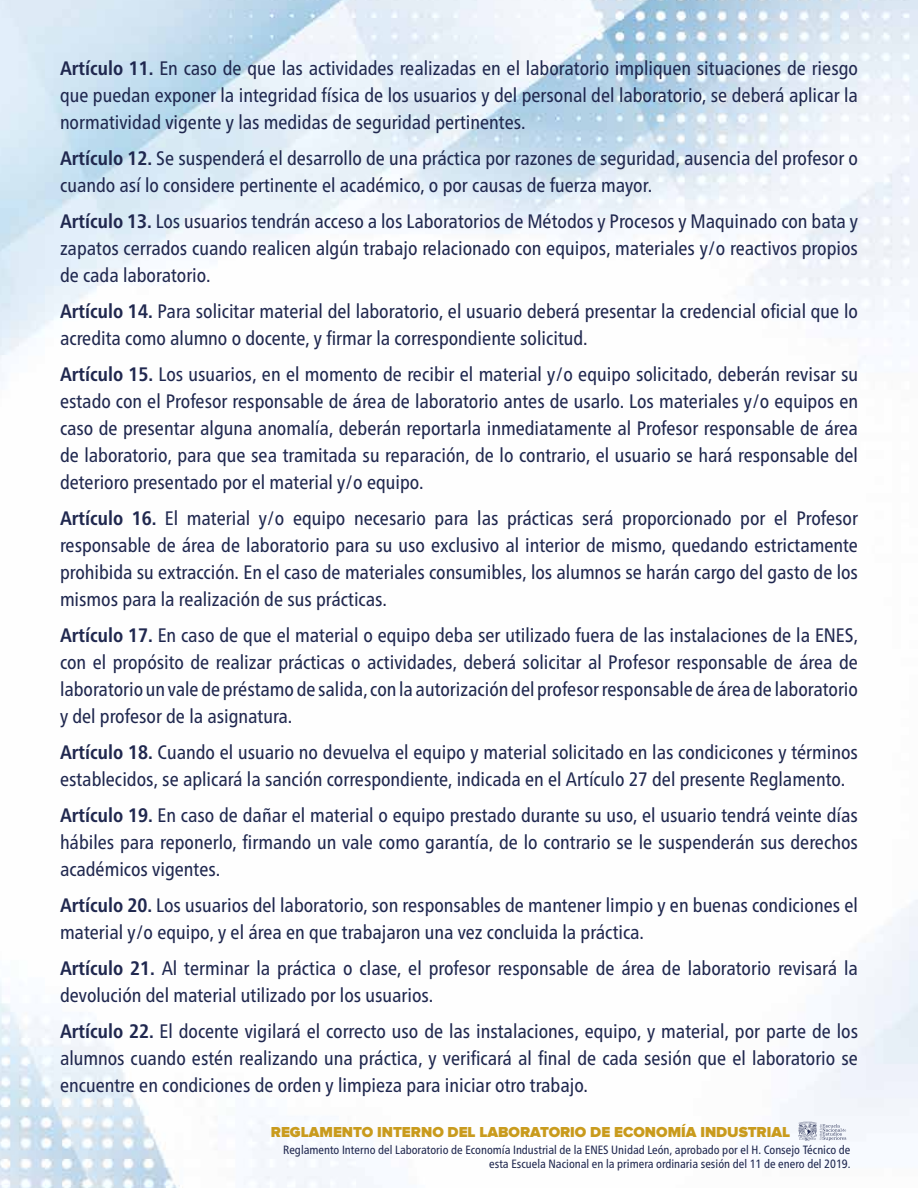
<style>
.page{position:relative;width:918px;height:1188px;background:#fff}
.page>*{position:absolute;margin:0;border:0;box-sizing:border-box;transform-origin:0 0}
.t1{font:condensed 19.5px/27px "Frutiger Neue LTW1 G";color:#20284f;text-align:justify}
.t2{font:900 15px "Proxima Nova";color:#c99b1d}
.t3{font:condensed 12px/14.4px "Frutiger Neue LTW1 G";color:#20284f;text-align:right}
.s1{font-weight:700}
</style>
<div class="page">
<img style="left:0;top:0;width:918px;height:1188px">
<svg style="left:799px;top:1122px;width:47px;height:19px"></svg>
<p class="t1" style="left:60px;top:55px;width:799px"><span class="s1">Artículo 11.</span> En caso de que las actividades realizadas en el laboratorio impliquen situaciones de riesgo que puedan exponer la integridad física de los usuarios y del personal del laboratorio, se deberá aplicar la normatividad vigente y las medidas de seguridad pertinentes.</p>
<p class="t1" style="left:60px;top:145px;width:800px"><span class="s1">Artículo 12.</span> Se suspenderá el desarrollo de una práctica por razones de seguridad, ausencia del profesor o cuando así lo considere pertinente el académico, o por causas de fuerza mayor.</p>
<p class="t1" style="left:60px;top:208px;width:800px"><span class="s1">Artículo 13.</span> Los usuarios tendrán acceso a los Laboratorios de Métodos y Procesos y Maquinado con bata y zapatos cerrados cuando realicen algún trabajo relacionado con equipos, materiales y/o reactivos propios de cada laboratorio.</p>
<p class="t1" style="left:60px;top:298px;width:800px"><span class="s1">Artículo 14.</span> Para solicitar material del laboratorio, el usuario deberá presentar la credencial oficial que lo acredita como alumno o docente, y firmar la correspondiente solicitud.</p>
<p class="t1" style="left:60px;top:361px;width:800px"><span class="s1">Artículo 15.</span> Los usuarios, en el momento de recibir el material y/o equipo solicitado, deberán revisar su estado con el Profesor responsable de área de laboratorio antes de usarlo. Los materiales y/o equipos en caso de presentar alguna anomalía, deberán reportarla inmediatamente al Profesor responsable de área de laboratorio, para que sea tramitada su reparación, de lo contrario, el usuario se hará responsable del deterioro presentado por el material y/o equipo.</p>
<p class="t1" style="left:60px;top:505px;width:800px"><span class="s1">Artículo 16.</span> El material y/o equipo necesario para las prácticas será proporcionado por el Profesor responsable de área de laboratorio para su uso exclusivo al interior de mismo, quedando estrictamente prohibida su extracción. En el caso de materiales consumibles, los alumnos se harán cargo del gasto de los mismos para la realización de sus prácticas.</p>
<p class="t1" style="left:60px;top:622px;width:800px"><span class="s1">Artículo 17.</span> En caso de que el material o equipo deba ser utilizado fuera de las instalaciones de la ENES, con el propósito de realizar prácticas o actividades, deberá solicitar al Profesor responsable de área de laboratorio un vale de préstamo de salida, con la autorización del profesor responsable de área de laboratorio y del profesor de la asignatura.</p>
<p class="t1" style="left:60px;top:739px;width:799px"><span class="s1">Artículo 18.</span> Cuando el usuario no devuelva el equipo y material solicitado en las condicicones y términos establecidos, se aplicará la sanción correspondiente, indicada en el Artículo 27 del presente Reglamento.</p>
<p class="t1" style="left:60px;top:802px;width:799px"><span class="s1">Artículo 19.</span> En caso de dañar el material o equipo prestado durante su uso, el usuario tendrá veinte días hábiles para reponerlo, firmando un vale como garantía, de lo contrario se le suspenderán sus derechos académicos vigentes.</p>
<p class="t1" style="left:60px;top:892px;width:799px"><span class="s1">Artículo 20.</span> Los usuarios del laboratorio, son responsables de mantener limpio y en buenas condiciones el material y/o equipo, y el área en que trabajaron una vez concluida la práctica.</p>
<p class="t1" style="left:60px;top:955px;width:799px"><span class="s1">Artículo 21.</span> Al terminar la práctica o clase, el profesor responsable de área de laboratorio revisará la devolución del material utilizado por los usuarios.</p>
<p class="t1" style="left:60px;top:1018px;width:800px"><span class="s1">Artículo 22.</span> El docente vigilará el correcto uso de las instalaciones, equipo, y material, por parte de los alumnos cuando estén realizando una práctica, y verificará al final de cada sesión que el laboratorio se encuentre en condiciones de orden y limpieza para iniciar otro trabajo.</p>
<p class="t2" style="left:271px;top:1123px;width:521px">REGLAMENTO INTERNO DEL LABORATORIO DE ECONOMÍA INDUSTRIAL</p>
<p class="t3" style="left:283px;top:1142px;width:569px">Reglamento Interno del Laboratorio de Economía Industrial de la ENES Unidad León, aprobado por el H. Consejo Técnico de esta Escuela Nacional en la primera ordinaria sesión del 11 de enero del 2019.</p>
</div>
